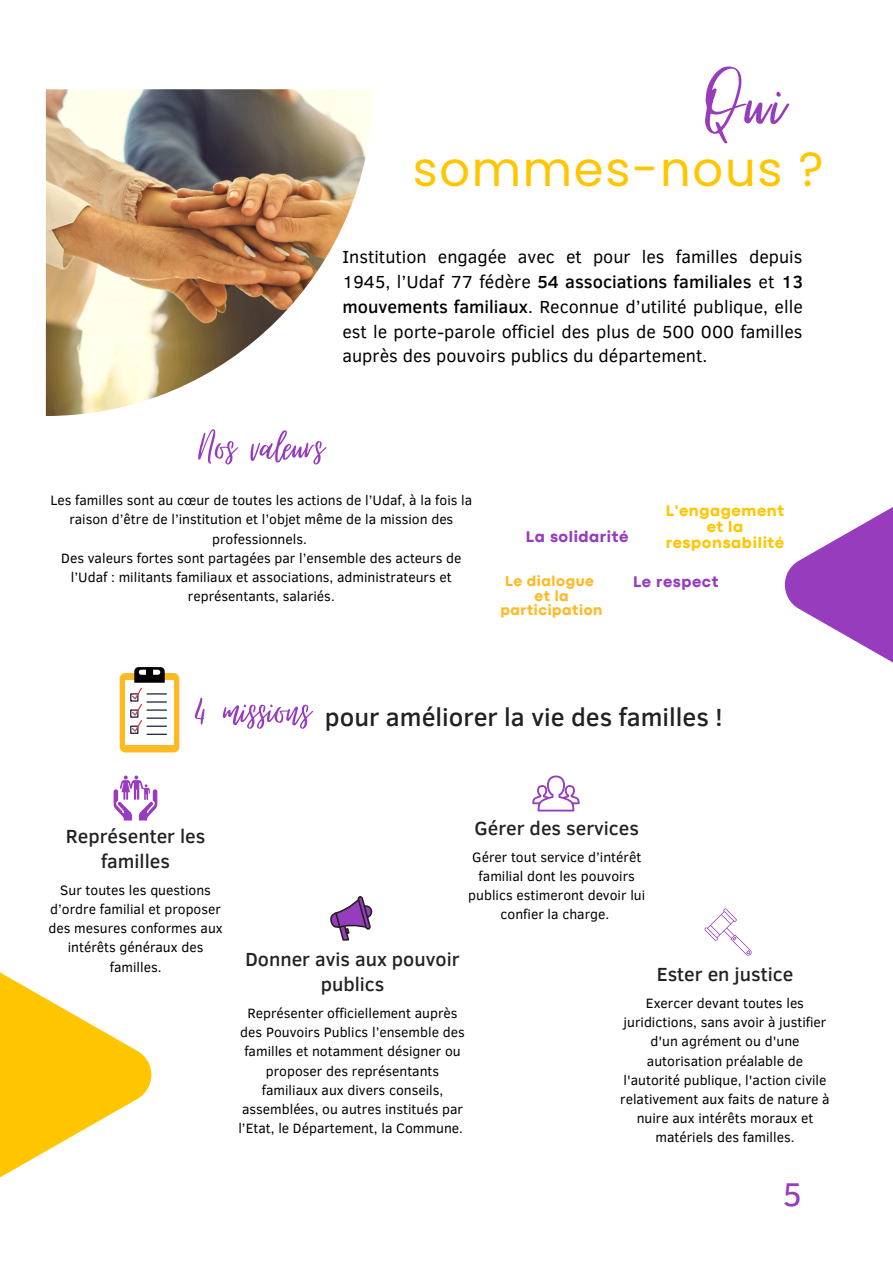
<style>
.page{position:relative;width:893px;height:1264px;background:#fff}
.page>*{position:absolute;margin:0;border:0;box-sizing:border-box;transform-origin:0 0}
.t1{font:104.85px "Virtual";color:#963cbd}
.t2{font:57px "Virtual";color:#963cbd}
.t3{font:55.5px "Virtual";color:#963cbd}
.t4{font:48px "Poppins";letter-spacing:.035em;color:#ffc600}
.t5{font:33.75px "Clear Sans";color:#963cbd}
.t6{font:500 25.5px "Clear Sans";color:#222}
.t7{font:500 19.5px/24.8px "Clear Sans";color:#222;text-align:center}
.t8{font:18px/24.8px "Clear Sans";color:#000;text-align:justify}
.t9{font:800 16.2px/15.8px "Codec Pro";letter-spacing:.035em;color:#ffc600;text-align:center}
.t10{font:800 16.2px "Codec Pro";letter-spacing:.035em;color:#963cbd}
.t11{font:800 16.05px "Codec Pro";letter-spacing:.035em;color:#963cbd}
.t12{font:800 15.15px/14.5px "Codec Pro";letter-spacing:.035em;color:#ffb923;text-align:center}
.t13{font:13.8px/19px "Clear Sans";color:#000;text-align:center}
.s1{font-weight:500}
</style>
<div class="page">
<img style="left:46px;top:89px;width:326px;height:326px">
<div style="left:120px;top:673px;width:59px;height:79px;background:#ffb923;border-radius:6px"></div>
<div style="left:125px;top:680px;width:49px;height:65px;background:#fff"></div>
<div style="left:130px;top:693px;width:8px;height:8px;border:1px solid #192646"></div>
<div style="left:130px;top:709px;width:8px;height:8px;border:1px solid #192646"></div>
<div style="left:130px;top:725px;width:8px;height:9px;border:1px solid #192646"></div>
<svg style="left:131px;top:667px;width:35px;height:68px"></svg>
<svg style="left:114px;top:775px;width:43px;height:45px"></svg>
<svg style="left:330px;top:896px;width:43px;height:44px"></svg>
<svg style="left:704px;top:908px;width:47px;height:47px"></svg>
<svg style="left:532px;top:775px;width:47px;height:36px"></svg>
<svg style="left:784px;top:507px;width:108px;height:155px;fill:#963cbd"></svg>
<svg style="left:0;top:972px;width:151px;height:206px;fill:#ffc600"></svg>
<p class="t1" style="left:706px;top:47px;width:79px">Qui</p>
<p class="t4" style="left:412px;top:135px;width:412px">sommes-nous ?</p>
<p class="t8" style="left:342px;top:244px;width:462px">Institution engagée avec et pour les familles depuis 1945, l’Udaf 77 fédère <span class="s1">54 associations familiales</span> et <span class="s1">13 mouvements familiaux</span>. Reconnue d’utilité publique, elle est le porte-parole officiel des plus de 500 000 familles auprès des pouvoirs publics du département.</p>
<p class="t3" style="left:199px;top:417px;width:126px">Nos valeurs</p>
<p class="t13" style="left:50px;top:490px;width:423px">Les familles sont au cœur de toutes les actions de l’Udaf, à la fois la raison d’être de l’institution et l’objet même de la mission des professionnels.</p>
<p class="t13" style="left:61px;top:547px;width:401px">Des valeurs fortes sont partagées par l’ensemble des acteurs de l’Udaf : militants familiaux et associations, administrateurs et représentants, salariés.</p>
<p class="t9" style="left:665px;top:504px;width:120px">L'engagement et la responsabilité</p>
<p class="t10" style="left:526px;top:530px;width:104px">La solidarité</p>
<p class="t12" style="left:505px;top:575px;width:90px">Le dialogue</p>
<p class="t11" style="left:633px;top:575px;width:87px">Le respect</p>
<p class="t12" style="left:500px;top:589px;width:104px">et la participation</p>
<p class="t2" style="left:192px;top:680px;width:120px">4 missions</p>
<p class="t6" style="left:325px;top:698px;width:399px">pour améliorer la vie des familles !</p>
<p class="t7" style="left:66px;top:823px;width:141px">Représenter les familles</p>
<p class="t13" style="left:48px;top:880px;width:176px">Sur toutes les questions d’ordre familial et proposer des mesures conformes aux intérêts généraux des familles.</p>
<p class="t7" style="left:474px;top:814px;width:166px">Gérer des services</p>
<p class="t13" style="left:468px;top:847px;width:178px">Gérer tout service d’intérêt familial dont les pouvoirs publics estimeront devoir lui confier la charge.</p>
<p class="t7" style="left:245px;top:946px;width:216px">Donner avis aux pouvoir publics</p>
<p class="t13" style="left:238px;top:1003px;width:228px">Représenter officiellement auprès des Pouvoirs Publics l’ensemble des familles et notamment désigner ou proposer des représentants familiaux aux divers conseils, assemblées, ou autres institués par l’Etat, le Département, la Commune.</p>
<p class="t7" style="left:656px;top:960px;width:138px">Ester en justice</p>
<p class="t13" style="left:620px;top:993px;width:211px">Exercer devant toutes les juridictions, sans avoir à justifier d'un agrément ou d'une autorisation préalable de l'autorité publique, l'action civile relativement aux faits de nature à nuire aux intérêts moraux et matériels des familles.</p>
<p class="t5" style="left:782px;top:1169px;width:21px">5</p>
</div>
